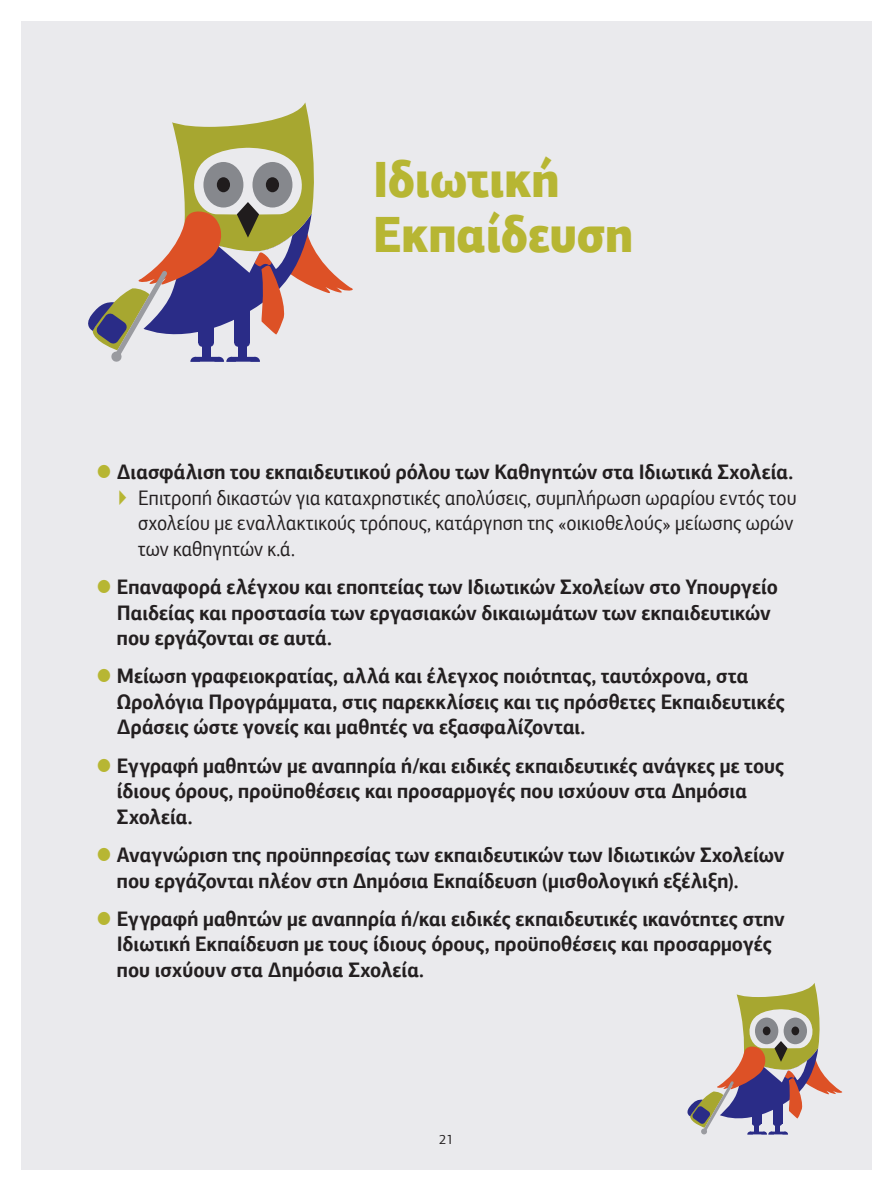
<style>
.page{position:relative;width:893px;height:1191px;background:#fff}
.page>*{position:absolute;margin:0;border:0;box-sizing:border-box;transform-origin:0 0}
.t1{font:900 51px/55.5px "PF Agora Sans Pro";color:#b7b633;scale:.88 1}
.t2{font:900 34.8px "Myriad Pro";color:#231f20}
.t3{font:900 27.3px "Myriad Pro";color:#231f20}
.t4{font:700 21px/25.5px "PF Agora Sans Pro";color:#231f20;scale:.92 1}
.t5{font:21px "PF Agora Sans Pro";letter-spacing:.005em;color:#231f20;scale:.92 1}
.t6{font:13.5px "PF Agora Sans Pro";color:#231f20}
.s1{font-weight:400;color:#b7b633}
.s2{color:#b7b633}
</style>
<div class="page">
<div style="left:21px;top:21px;width:851px;height:1148px;background:#eaeaed"></div>
<svg style="left:88px;top:102px;width:265px;height:260px"></svg>
<svg style="left:687px;top:983px;width:156px;height:151px"></svg>
<h1 class="t1" style="left:373px;top:151px;width:297px">Ιδιωτική<br>Εκπαίδευση</h1>
<p class="t4" style="left:96px;top:459px;width:760px"><span class="s1">●</span> Διασφάλιση του εκπαιδευτικού ρόλου των Καθηγητών στα Ιδιωτικά Σχολεία.</p>
<p class="t5" style="left:117px;top:485px;width:740px"><span class="s2">▶</span> Επιτροπή δικαστών για καταχρηστικές απολύσεις, συμπλήρωση ωραρίου εντός του</p>
<p class="t5" style="left:138px;top:510px;width:714px">σχολείου με εναλλακτικούς τρόπους, κατάργηση της «οικιοθελούς» μείωσης ωρών</p>
<p class="t5" style="left:138px;top:536px;width:172px">των καθηγητών κ.ά.</p>
<p class="t4" style="left:117px;top:574px;width:720px;text-indent:-21px"><span class="s1">●</span> Επαναφορά ελέγχου και εποπτείας των Ιδιωτικών Σχολείων στο Υπουργείο<br>Παιδείας και προστασία των εργασιακών δικαιωμάτων των εκπαιδευτικών που εργάζονται σε αυτά.</p>
<p class="t4" style="left:117px;top:663px;width:728px;text-indent:-21px"><span class="s1">●</span> Μείωση γραφειοκρατίας, αλλά και έλεγχος ποιότητας, ταυτόχρονα, στα<br>Ωρολόγια Προγράμματα, στις παρεκκλίσεις και τις πρόσθετες Εκπαιδευτικές<br>Δράσεις ώστε γονείς και μαθητές να εξασφαλίζονται.</p>
<p class="t4" style="left:117px;top:752px;width:727px;text-indent:-21px"><span class="s1">●</span> Εγγραφή μαθητών με αναπηρία ή/και ειδικές εκπαιδευτικές ανάγκες με τους ίδιους όρους, προϋποθέσεις και προσαρμογές που ισχύουν στα Δημόσια<br>Σχολεία.</p>
<p class="t4" style="left:117px;top:842px;width:727px;text-indent:-21px"><span class="s1">●</span> Αναγνώριση της προϋπηρεσίας των εκπαιδευτικών των Ιδιωτικών Σχολείων που εργάζονται πλέον στη Δημόσια Εκπαίδευση (μισθολογική εξέλιξη).</p>
<p class="t4" style="left:117px;top:905px;width:727px;text-indent:-21px"><span class="s1">●</span> Εγγραφή μαθητών με αναπηρία ή/και ειδικές εκπαιδευτικές ικανότητες στην<br>Ιδιωτική Εκπαίδευση με τους ίδιους όρους, προϋποθέσεις και προσαρμογές που ισχύουν στα Δημόσια Σχολεία.</p>
<h3 class="t3" style="left:223px;top:752px;width:119px">Νέα Γενιά</h3>
<h2 class="t2" style="left:514px;top:768px;width:84px">Geia!</h2>
<p class="t6" style="left:439px;top:1131px;width:16px">21</p>
</div>
